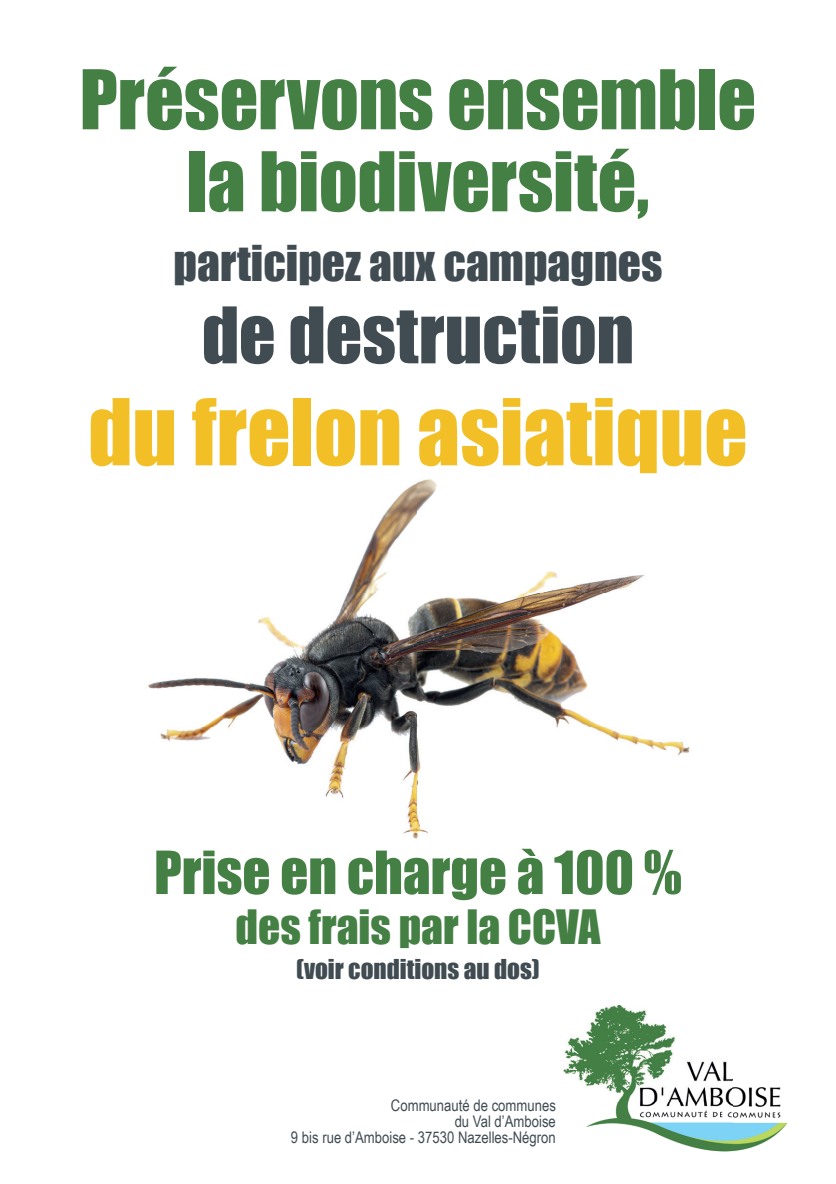
<style>
.page{position:relative;width:836px;height:1184px;background:#fff}
.page>*{position:absolute;margin:0;border:0;box-sizing:border-box;transform-origin:0 0}
.t1{font:85px "Impact";color:#f2c026}
.t2{font:76px/82px "Impact";letter-spacing:-.005em;color:#447f44;text-align:center}
.t3{font:72px "Impact";color:#404c52}
.t4{font:55px "Impact";color:#447f44}
.t5{font:45.4px "Impact";color:#404c52}
.t6{font:43.4px "Impact";color:#447f44}
.t7{font:25.2px "Impact";color:#404c52}
.t8{font:16px/16px "Arial Narrow";color:#404c52;text-align:right}
</style>
<div class="page">
<img style="left:563px;top:1005px;width:225px;height:146px">
<img style="left:148px;top:479px;width:542px;height:360px">
<h2 class="t2" style="left:80px;top:56px;width:677px">Préservons ensemble la biodiversité,</h2>
<h3 class="t5" style="left:173px;top:228px;width:490px">participez aux campagnes</h3>
<h3 class="t3" style="left:202px;top:279px;width:433px">de destruction</h3>
<h1 class="t1" style="left:88px;top:366px;width:660px">du frelon asiatique</h1>
<h3 class="t4" style="left:154px;top:830px;width:529px">Prise en charge à 100 %</h3>
<h3 class="t6" style="left:235px;top:894px;width:366px">des frais par la CCVA</h3>
<h3 class="t7" style="left:296px;top:949px;width:245px">(voir conditions au dos)</h3>
<p class="t8" style="left:291px;top:1097px;width:266px">Communauté de communes<br>du Val d’Amboise<br>9 bis rue d’Amboise - 37530 Nazelles-Négron</p>
</div>
